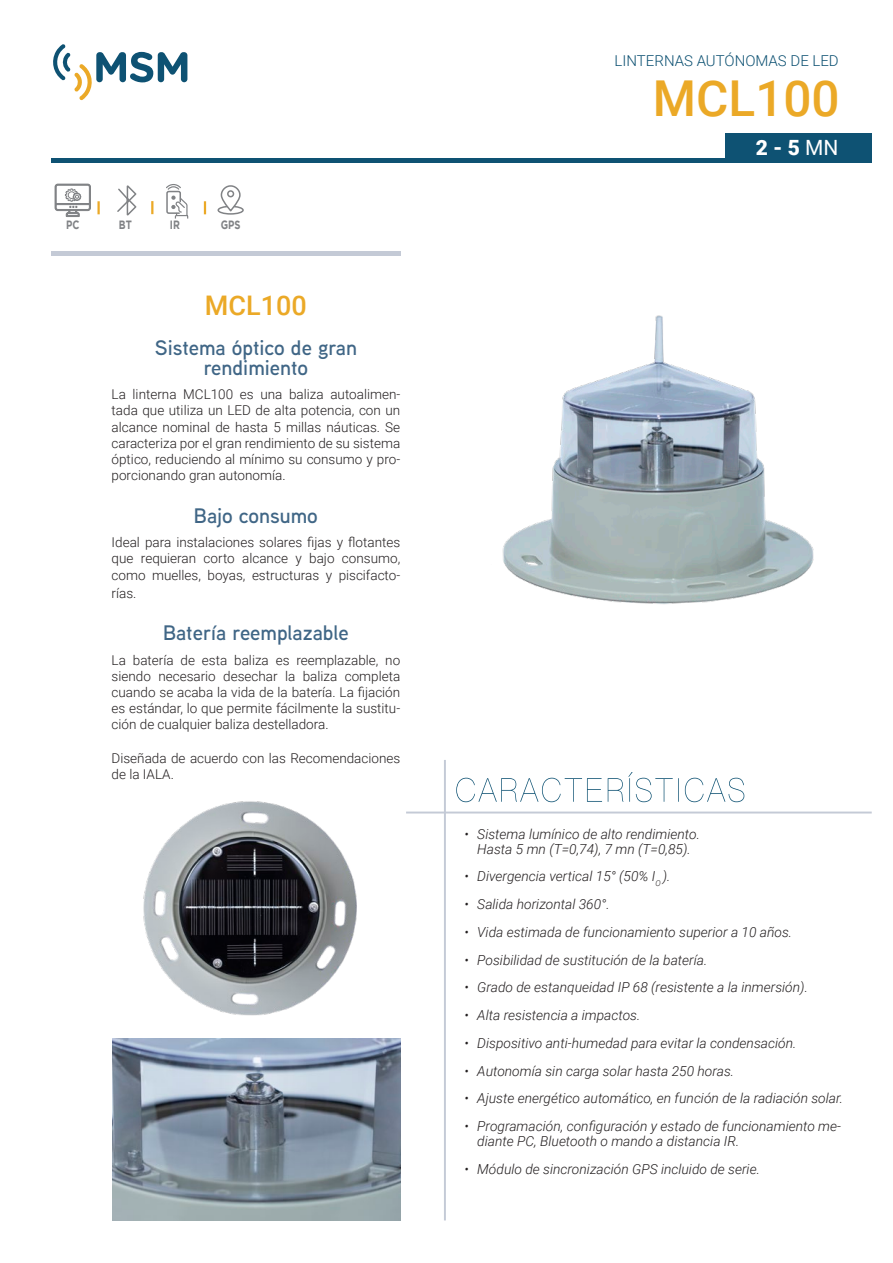
<style>
.page{position:relative;width:893px;height:1263px;background:#fff}
.page>*{position:absolute;margin:0;border:0;box-sizing:border-box;transform-origin:0 0}
.t1{font:500 49.5px "Roboto";color:#eba927}
.t2{font:500 27px "Roboto";color:#eba927}
.t3{font:600 21px/19.5px "Aaux Next";color:#406686;text-align:center}
.t4{font:900 21px "Roboto";color:#fff}
.t5{font:300 15px "Roboto";color:#0e5273}
.CARACTERISTICAS_OK{font:italic 300 13.8px/15px "Roboto";color:#231f20}
.PORTADA_parrafo_izquierdo{font:300 13.5px/16.2px "Roboto";color:#231f20;text-align:justify}
.Párrafo_descriptivo{font:300 13.5px/16.2px "Roboto";color:#231f20}
.t6{font:700 12px "Gotham";color:#808285;scale:.79 1}
.s1{font-weight:400}
</style>
<div class="page">
<div style="left:726px;top:133px;width:146px;height:26px;background:#0e5273"></div>
<svg style="left:53px;top:44px;width:134px;height:56px"></svg>
<div style="left:51px;top:158px;width:821px;height:5px;background:#0e5273"></div>
<hr style="left:444px;top:760px;width:2px;height:460px;background:#c4cad6">
<hr style="left:406px;top:811px;width:466px;height:2px;background:#c4cad6">
<svg style="left:456px;top:772px;width:288px;height:30px"></svg>
<img style="left:112px;top:1038px;width:288px;height:182px">
<img style="left:502px;top:315px;width:312px;height:289px">
<div style="left:51px;top:251px;width:349px;height:5px;background:#c4cad6"></div>
<img style="left:143px;top:801px;width:214px;height:215px">
<svg style="left:55px;top:183px;width:36px;height:34px"></svg>
<svg style="left:97px;top:201px;width:3px;height:13px"></svg>
<svg style="left:204px;top:201px;width:2px;height:13px"></svg>
<svg style="left:151px;top:201px;width:2px;height:13px"></svg>
<svg style="left:117px;top:185px;width:19px;height:30px"></svg>
<svg style="left:166px;top:184px;width:23px;height:35px"></svg>
<div style="left:217px;top:206px;width:27px;height:9px;border:2px solid #808285;border-radius:50%"></div>
<svg style="left:220px;top:185px;width:21px;height:27px"></svg>
<div style="left:227px;top:190px;width:7px;height:7px;border:2px solid #808285;border-radius:50%"></div>
<p class="t6" style="left:66px;top:217px;width:18px">PC</p>
<p class="t6" style="left:119px;top:217px;width:18px">BT</p>
<p class="t6" style="left:170px;top:217px;width:14px">IR</p>
<p class="t6" style="left:221px;top:217px;width:27px">GPS</p>
<p class="t2" style="left:205px;top:286px;width:103px">MCL100</p>
<p class="t3" style="left:155px;top:337px;width:204px">Sistema óptico de gran rendimiento</p>
<p class="PORTADA_parrafo_izquierdo" style="left:112px;top:386px;width:290px">La linterna MCL100 es una baliza autoalimen&shy;tada que utiliza un LED de alta potencia, con un alcance nominal de hasta 5 millas náuticas. Se caracteriza por el gran rendimiento de su sistema óptico, reduciendo al mínimo su consumo y pro&shy;porcionando gran autonomía.</p>
<p class="t3" style="left:194px;top:505px;width:126px">Bajo consumo</p>
<p class="PORTADA_parrafo_izquierdo" style="left:112px;top:534px;width:290px">Ideal para instalaciones solares fijas y flotantes que requieran corto alcance y bajo consumo, como muelles, boyas, estructuras y piscifacto-</p>
<p class="PORTADA_parrafo_izquierdo" style="left:112px;top:584px;width:26px">rías.</p>
<p class="t3" style="left:163px;top:622px;width:187px">Batería reemplazable</p>
<p class="PORTADA_parrafo_izquierdo" style="left:112px;top:651px;width:290px">La batería de esta baliza es reemplazable, no siendo necesario desechar la baliza completa cuando se acaba la vida de la batería. La fijación es estándar, lo que permite fácilmente la sustitu&shy;ción de cualquier baliza destelladora.</p>
<p class="Párrafo_descriptivo" style="left:112px;top:749px;width:290px">Diseñada de acuerdo con las Recomendaciones de la IALA.</p>
<p class="t5" style="left:615px;top:50px;width:226px">LINTERNAS AUTÓNOMAS DE LED</p>
<p class="t1" style="left:653px;top:64px;width:188px">MCL100</p>
<p class="t4" style="left:756px;top:133px;width:84px">2 - 5 <span class="s1">MN</span></p>
<p class="CARACTERISTICAS_OK" style="left:465px;top:826px;width:237px">• Sistema lumínico de alto rendimiento.</p>
<p class="CARACTERISTICAS_OK" style="left:477px;top:841px;width:215px">Hasta 5 mn (T=0,74), 7 mn (T=0,85).</p>
<p class="CARACTERISTICAS_OK" style="left:465px;top:868px;width:207px">• Divergencia vertical 15° (50% I<sub>O</sub> ).</p>
<p class="CARACTERISTICAS_OK" style="left:465px;top:896px;width:147px">• Salida horizontal 360°.</p>
<p class="CARACTERISTICAS_OK" style="left:465px;top:924px;width:329px">• Vida estimada de funcionamiento superior a 10 años.</p>
<p class="CARACTERISTICAS_OK" style="left:465px;top:952px;width:244px">• Posibilidad de sustitución de la batería.</p>
<p class="CARACTERISTICAS_OK" style="left:465px;top:979px;width:345px">• Grado de estanqueidad IP 68 (resistente a la inmersión).</p>
<p class="CARACTERISTICAS_OK" style="left:465px;top:1007px;width:177px">• Alta resistencia a impactos.</p>
<p class="CARACTERISTICAS_OK" style="left:465px;top:1035px;width:333px">• Dispositivo anti-humedad para evitar la condensación.</p>
<p class="CARACTERISTICAS_OK" style="left:465px;top:1063px;width:271px">• Autonomía sin carga solar hasta 250 horas.</p>
<p class="CARACTERISTICAS_OK" style="left:465px;top:1090px;width:380px">• Ajuste energético automático, en función de la radiación solar.</p>
<p class="CARACTERISTICAS_OK" style="left:477px;top:1118px;width:365px;text-indent:-13px">• Programación, configuración y estado de funcionamiento me&shy;diante PC, Bluetooth o mando a distancia IR.</p>
<p class="CARACTERISTICAS_OK" style="left:465px;top:1161px;width:297px">• Módulo de sincronización GPS incluido de serie.</p>
</div>
